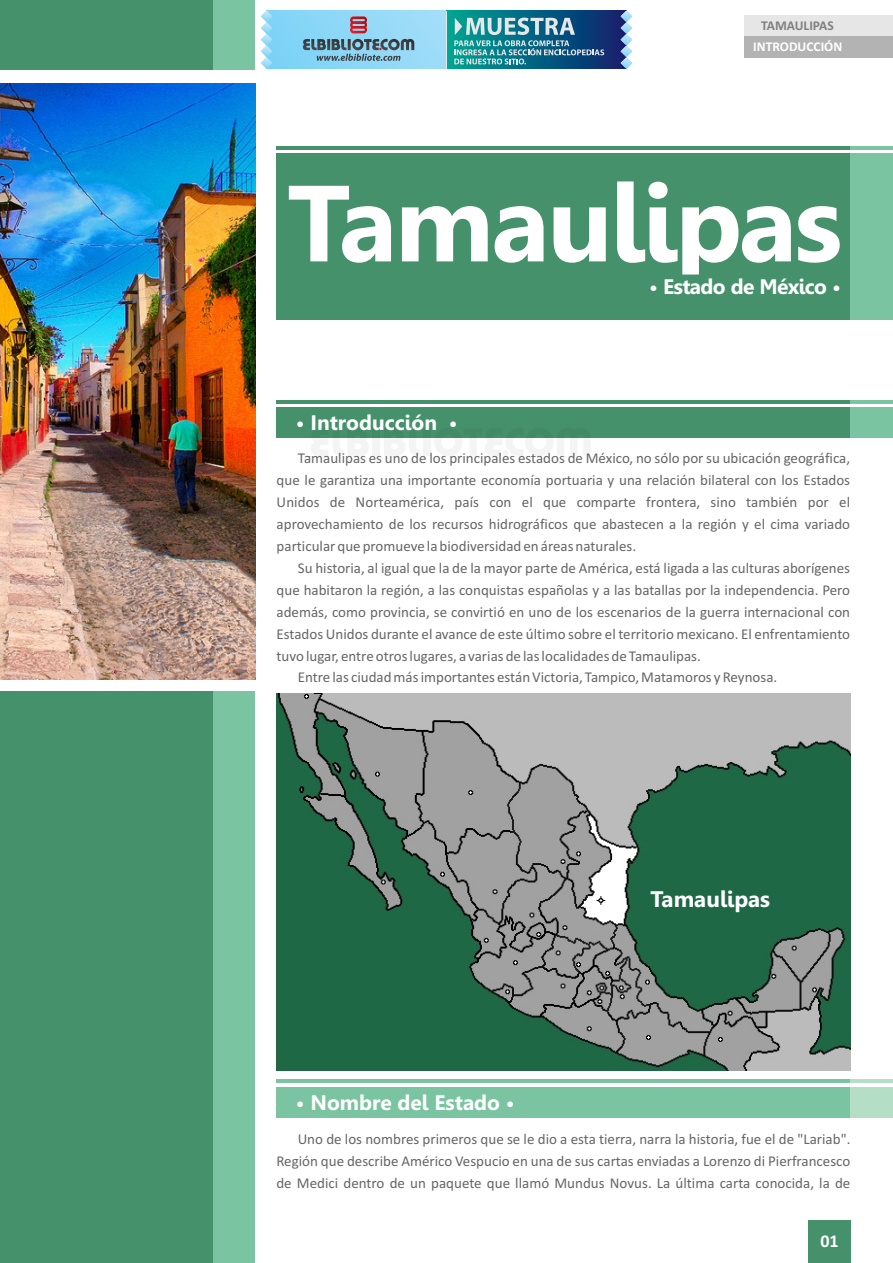
<style>
.page{position:relative;width:893px;height:1263px;background:#fff}
.page>*{position:absolute;margin:0;border:0;box-sizing:border-box;transform-origin:0 0}
.t1{font:700 108px "Gisha";letter-spacing:-.02em;color:#fff}
.t2{font:700 22.5px "Gisha";color:#fff}
.t3{font:700 21px "Gisha";color:#fff}
.t4{font:700 21px "Gisha";letter-spacing:-.03em;color:#fff}
.t5{font:700 18px "Calibri";color:#fff}
.t6{font:15px/21.9px "Calibri";color:#666;text-align:justify}
.t7{font:700 13.5px "Calibri";color:#fff}
.t8{font:700 13.5px "Calibri";color:#808080}
</style>
<div class="page">
<img style="left:276px;top:694px;width:574px;height:377px">
<div style="left:744px;top:15px;width:149px;height:21px;background:#e6e6e6"></div>
<div style="left:744px;top:36px;width:149px;height:22px;background:#b3b3b3"></div>
<div style="left:808px;top:1220px;width:42px;height:43px;background:#45916b"></div>
<div style="left:276px;top:153px;width:574px;height:167px;background:#45916b"></div>
<div style="left:850px;top:153px;width:43px;height:167px;background:#7ac4a1"></div>
<div style="left:276px;top:407px;width:574px;height:31px;background:#45916b"></div>
<hr style="left:276px;top:400px;width:574px;height:4px;background:#45916b">
<div style="left:850px;top:407px;width:43px;height:31px;background:#7ac4a1"></div>
<hr style="left:850px;top:400px;width:43px;height:4px;background:#7ac4a1">
<div style="left:276px;top:1087px;width:574px;height:30px;background:#7ac4a1"></div>
<hr style="left:276px;top:1079px;width:574px;height:4px;background:#7ac4a1">
<hr style="left:276px;top:146px;width:574px;height:3px;background:#45916b">
<hr style="left:850px;top:146px;width:43px;height:3px;background:#7ac4a1">
<div style="left:850px;top:1087px;width:43px;height:30px;background:#b5dec7"></div>
<hr style="left:850px;top:1079px;width:43px;height:4px;background:#b5dec7">
<div style="left:213px;top:0;width:42px;height:69px;background:#7ac4a1"></div>
<div style="left:0;top:0;width:213px;height:69px;background:#45916b"></div>
<div style="left:213px;top:691px;width:42px;height:572px;background:#7ac4a1"></div>
<div style="left:0;top:691px;width:213px;height:572px;background:#45916b"></div>
<img style="left:0;top:83px;width:255px;height:596px">
<svg style="left:272px;top:10px;width:174px;height:59px;background:#8fd8f7"></svg>
<svg style="left:311px;top:438px;width:58px;height:17px"></svg>
<svg style="left:372px;top:438px;width:8px;height:18px"></svg>
<svg style="left:384px;top:438px;width:36px;height:17px"></svg>
<svg style="left:423px;top:438px;width:8px;height:18px"></svg>
<svg style="left:434px;top:438px;width:156px;height:18px"></svg>
<svg style="left:446px;top:10px;width:175px;height:59px;background:#095c7f"></svg>
<svg style="left:261px;top:10px;width:11px;height:59px"></svg>
<svg style="left:621px;top:10px;width:11px;height:59px"></svg>
<svg style="left:350px;top:16px;width:17px;height:17px"></svg>
<svg style="left:302px;top:39px;width:112px;height:22px;background:#6d98ac"></svg>
<svg style="left:454px;top:18px;width:150px;height:46px;background:#42889e"></svg>
<hr style="left:446px;top:11px;width:1px;height:58px;background:#e6e7e9">
<p class="t8" style="left:761px;top:20px;width:74px">TAMAULIPAS</p>
<p class="t7" style="left:753px;top:41px;width:91px">INTRODUCCIÓN</p>
<h1 class="t1" style="left:287px;top:180px;width:557px">Tamaulipas</h1>
<h3 class="t4" style="left:649px;top:278px;width:193px">• Estado de México •</h3>
<h3 class="t3" style="left:296px;top:414px;width:163px">• Introducción •</h3>
<p class="t6" style="left:277px;top:448px;width:575px;text-indent:21px">Tamaulipas es uno de los principales estados de México, no sólo por su ubicación geográfica, que le garantiza una importante economía portuaria y una relación bilateral con los Estados Unidos de Norteamérica, país con el que comparte frontera, sino también por el aprovechamiento de los recursos hidrográficos que abastecen a la región y el cima variado particular que promueve la biodiversidad en áreas naturales.</p>
<p class="t6" style="left:298px;top:558px;width:554px">Su historia, al igual que la de la mayor parte de América, está ligada a las culturas aborígenes</p>
<p class="t6" style="left:277px;top:580px;width:575px">que habitaron la región, a las conquistas españolas y a las batallas por la independencia. Pero</p>
<p class="t6" style="left:277px;top:602px;width:575px">además, como provincia, se convirtió en uno de los escenarios de la guerra internacional con</p>
<p class="t6" style="left:277px;top:624px;width:575px">Estados Unidos durante el avance de este último sobre el territorio mexicano. El enfrentamiento</p>
<p class="t6" style="left:277px;top:646px;width:426px">tuvo lugar, entre otros lugares, a varias de las localidades de Tamaulipas.</p>
<p class="t6" style="left:298px;top:668px;width:481px">Entre las ciudad más importantes están Victoria, Tampico, Matamoros y Reynosa.</p>
<h3 class="t3" style="left:296px;top:1094px;width:221px">• Nombre del Estado •</h3>
<h2 class="t2" style="left:650px;top:890px;width:121px">Tamaulipas</h2>
<p class="t6" style="left:276px;top:1129px;width:576px;text-indent:21px">Uno de los nombres primeros que se le dio a esta tierra, narra la historia, fue el de "Lariab".<br>Región que describe Américo Vespucio en una de sus cartas enviadas a Lorenzo di Pierfrancesco de Medici dentro de un paquete que llamó Mundus Novus. La última carta conocida, la de</p>
<p class="t5" style="left:820px;top:1234px;width:20px">01</p>
</div>
